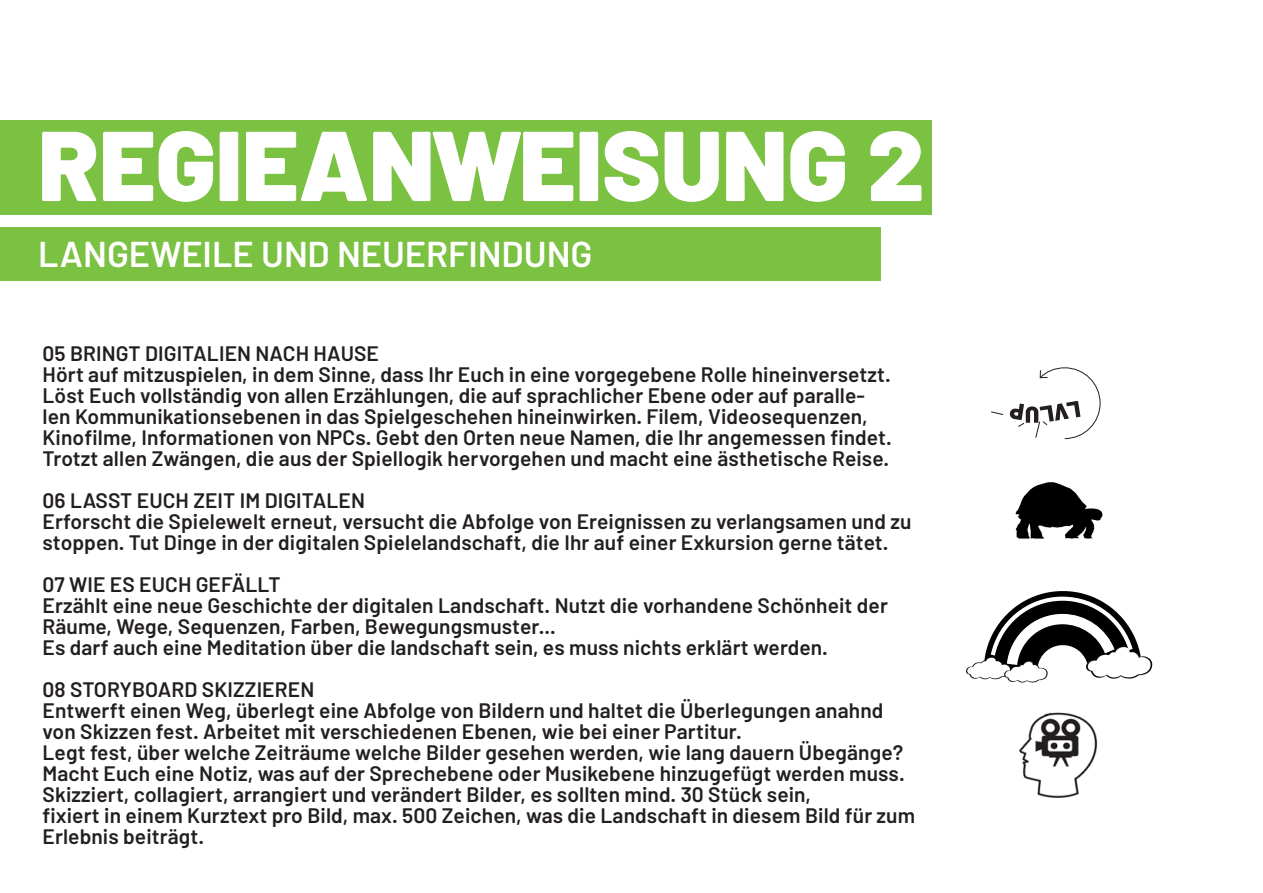
<style>
.page{position:relative;width:1263px;height:893px;background:#fff}
.page>*{position:absolute;margin:0;border:0;box-sizing:border-box;transform-origin:0 0}
.t1{font:900 99px "Barlow";color:#fff}
.t2{font:600 36px "Barlow";color:#fff}
.Paragraph_Style_1{font:600 21px/21px "Barlow";letter-spacing:.005em;color:#231f20}
</style>
<div class="page">
<div style="left:0;top:227px;width:880px;height:54px;background:#7bc142"></div>
<div style="left:0;top:120px;width:931px;height:95px;background:#7bc142"></div>
<img style="left:1015px;top:482px;width:88px;height:57px">
<svg style="left:991px;top:367px;width:110px;height:73px"></svg>
<img style="left:966px;top:591px;width:187px;height:92px">
<svg style="left:988px;top:594px;width:148px;height:82px"></svg>
<img style="left:1019px;top:712px;width:79px;height:86px">
<p class="t1" style="left:38px;top:104px;width:888px">REGIEANWEISUNG 2</p>
<p class="t2" style="left:38px;top:232px;width:556px">LANGEWEILE UND NEUERFINDUNG</p>
<p class="Paragraph_Style_1" style="left:43px;top:343px;width:338px">05 BRINGT DIGITALIEN NACH HAUSE</p>
<p class="Paragraph_Style_1" style="left:43px;top:364px;width:851px">Hört auf mitzuspielen, in dem Sinne, dass Ihr Euch in eine vorgegebene Rolle hineinversetzt.<br>Löst Euch vollständig von allen Erzählungen, die auf sprachlicher Ebene oder auf paralle&shy;len Kommunikationsebenen in das Spielgeschehen hineinwirken. Filem, Videosequenzen, Kinofilme, Informationen von NPCs. Gebt den Orten neue Namen, die Ihr angemessen findet.</p>
<p class="Paragraph_Style_1" style="left:43px;top:448px;width:848px">Trotzt allen Zwängen, die aus der Spiellogik hervorgehen und macht eine ästhetische Reise.</p>
<p class="Paragraph_Style_1" style="left:43px;top:490px;width:324px">06 LASST EUCH ZEIT IM DIGITALEN</p>
<p class="Paragraph_Style_1" style="left:43px;top:511px;width:870px">Erforscht die Spielewelt erneut, versucht die Abfolge von Ereignissen zu verlangsamen und zu stoppen. Tut Dinge in der digitalen Spielelandschaft, die Ihr auf einer Exkursion gerne tätet.</p>
<p class="Paragraph_Style_1" style="left:43px;top:574px;width:240px">07 WIE ES EUCH GEFÄLLT</p>
<p class="Paragraph_Style_1" style="left:43px;top:595px;width:847px">Erzählt eine neue Geschichte der digitalen Landschaft. Nutzt die vorhandene Schönheit der<br>Räume, Wege, Sequenzen, Farben, Bewegungsmuster...</p>
<p class="Paragraph_Style_1" style="left:43px;top:637px;width:787px">Es darf auch eine Meditation über die landschaft sein, es muss nichts erklärt werden.</p>
<p class="Paragraph_Style_1" style="left:43px;top:679px;width:273px">08 STORYBOARD SKIZZIEREN</p>
<p class="Paragraph_Style_1" style="left:43px;top:700px;width:842px">Entwerft einen Weg, überlegt eine Abfolge von Bildern und haltet die Überlegungen anahnd von Skizzen fest. Arbeitet mit verschiedenen Ebenen, wie bei einer Partitur.</p>
<p class="Paragraph_Style_1" style="left:43px;top:742px;width:862px">Legt fest, über welche Zeiträume welche Bilder gesehen werden, wie lang dauern Übegänge?</p>
<p class="Paragraph_Style_1" style="left:43px;top:763px;width:864px">Macht Euch eine Notiz, was auf der Sprechebene oder Musikebene hinzugefügt werden muss.</p>
<p class="Paragraph_Style_1" style="left:43px;top:784px;width:770px">Skizziert, collagiert, arrangiert und verändert Bilder, es sollten mind. 30 Stück sein,</p>
<p class="Paragraph_Style_1" style="left:43px;top:805px;width:874px">fixiert in einem Kurztext pro Bild, max. 500 Zeichen, was die Landschaft in diesem Bild für zum<br>Erlebnis beiträgt.</p>
</div>
